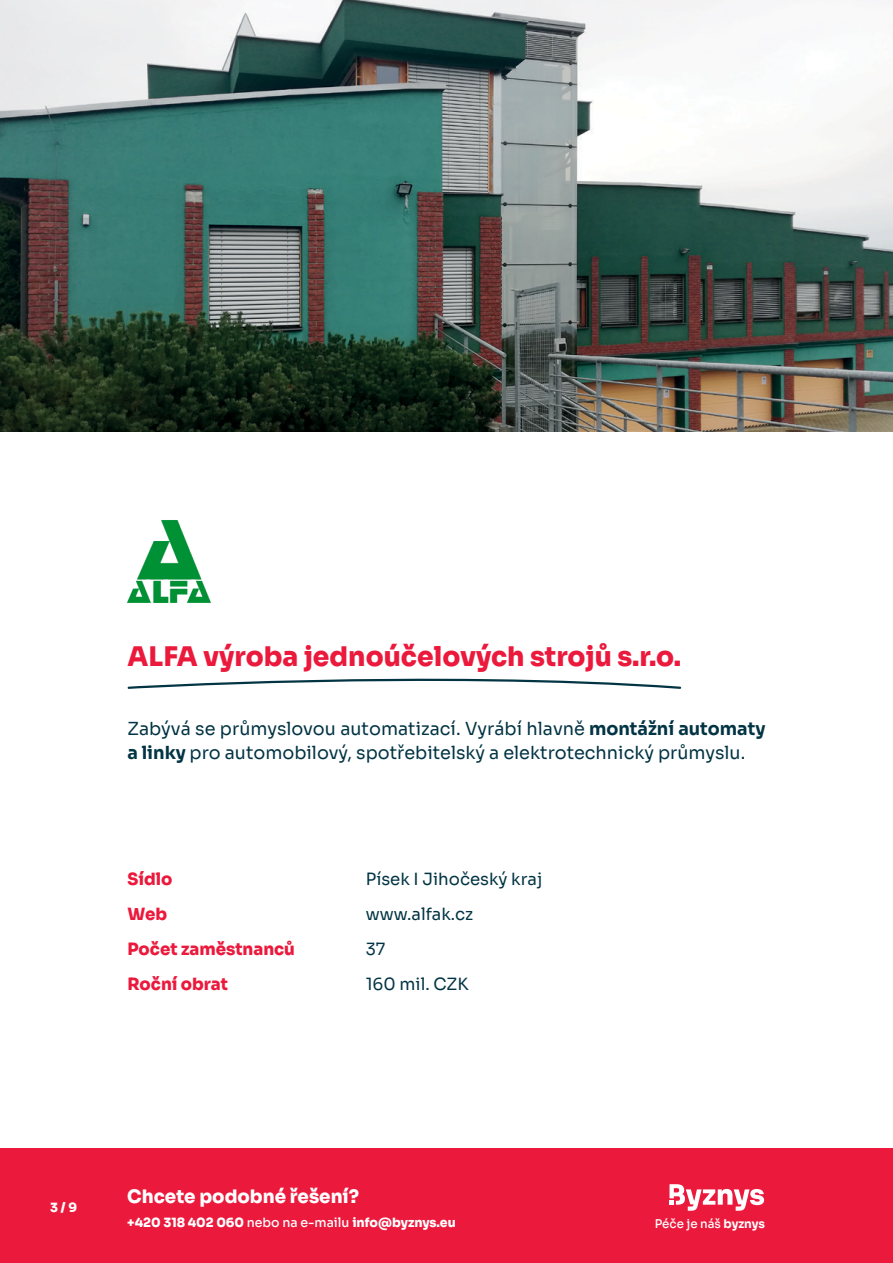
<style>
.page{position:relative;width:893px;height:1263px;background:#fff}
.page>*{position:absolute;margin:0;border:0;box-sizing:border-box;transform-origin:0 0}
.t1{font:800 27px "Sora";color:#eb193c}
.t2{font:800 18.6px "Sora";color:#fff}
.t3{font:18px/24px "Sora";color:#023444}
.t4{font:16.8px "Sora";color:#023444}
.t5{font:800 16.8px "Sora";color:#eb193c}
.t6{font:800 12.75px "Sora";color:#fff}
.t7{font:500 12px "Sora";color:#fff}
.s1{font-weight:700}
.s2{font-weight:500}
</style>
<div class="page">
<div style="left:0;top:1149px;width:892px;height:114px;background:#eb193c"></div>
<svg style="left:669px;top:1184px;width:95px;height:27px"></svg>
<img style="left:0;top:0;width:893px;height:432px">
<img style="left:127px;top:520px;width:84px;height:83px">
<svg style="left:127px;top:678px;width:555px;height:11px"></svg>
<h1 class="t1" style="left:128px;top:634px;width:555px">ALFA výroba jednoúčelových strojů s.r.o.</h1>
<p class="t3" style="left:128px;top:715px;width:639px">Zabývá se průmyslovou automatizací. Vyrábí hlavně <span class="s1">montážní automaty a linky</span> pro automobilový, spotřebitelský a elektrotechnický průmyslu.</p>
<p class="t5" style="left:128px;top:866px;width:46px">Sídlo</p>
<p class="t4" style="left:366px;top:866px;width:178px">Písek I Jihočeský kraj</p>
<p class="t5" style="left:128px;top:900px;width:41px">Web</p>
<p class="t4" style="left:366px;top:900px;width:109px">www.alfak.cz</p>
<p class="t5" style="left:128px;top:935px;width:169px">Počet zaměstnanců</p>
<p class="t4" style="left:366px;top:935px;width:21px">37</p>
<p class="t5" style="left:128px;top:970px;width:102px">Roční obrat</p>
<p class="t4" style="left:366px;top:970px;width:104px">160 mil. CZK</p>
<p class="t6" style="left:50px;top:1197px;width:29px">3 / 9</p>
<p class="t2" style="left:127px;top:1181px;width:233px">Chcete podobné řešení?</p>
<p class="t6" style="left:127px;top:1212px;width:330px">+420 318 402 060 <span class="s2">nebo na e-mailu</span> info@byznys.eu</p>
<p class="t7" style="left:655px;top:1213px;width:112px">Péče je náš <span class="s1">byznys</span></p>
</div>
